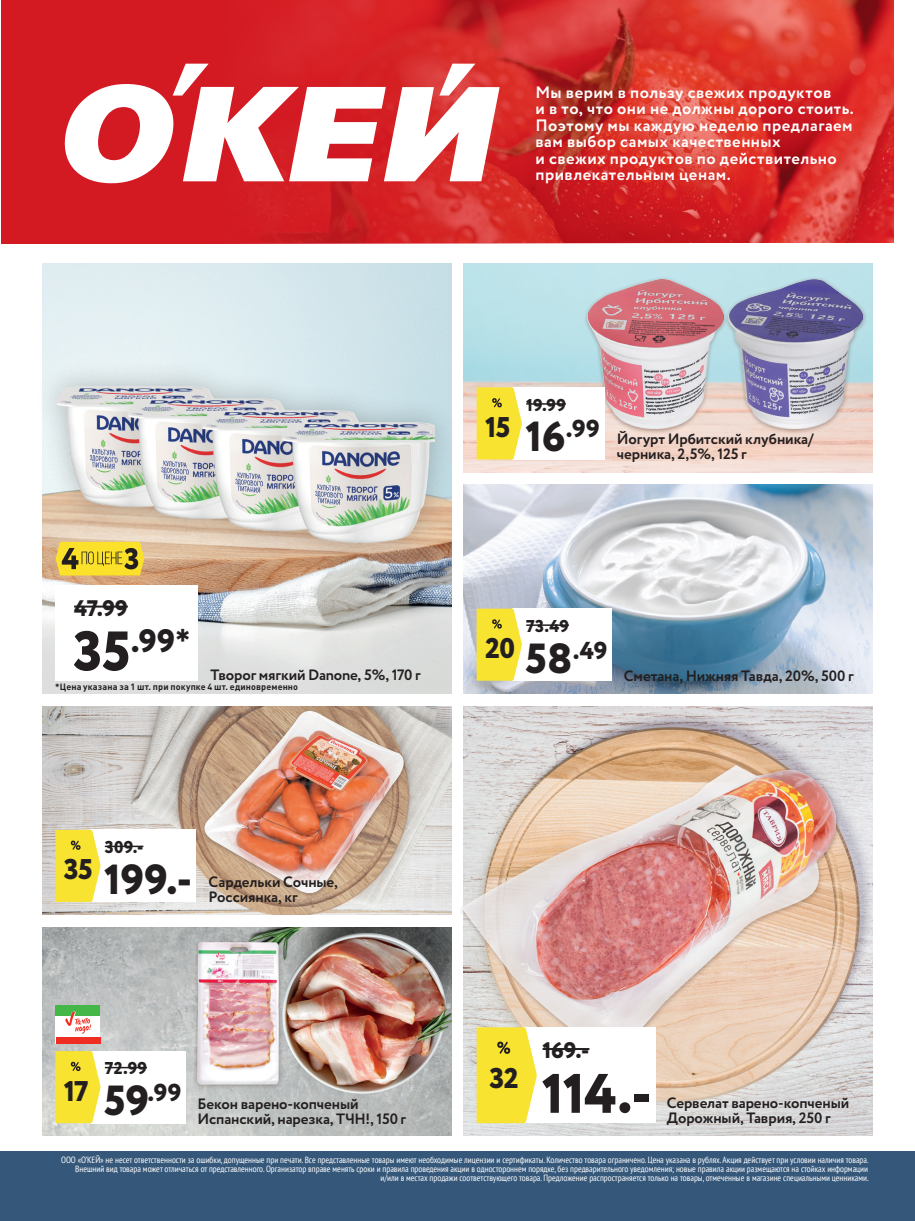
<style>
.page{position:relative;width:915px;height:1221px;background:#fff}
.page>*{position:absolute;margin:0;border:0;box-sizing:border-box;transform-origin:0 0}
.fresh_dominant_red{font:800 55.5px "Circe";color:#231f20}
.fresh_red{font:800 42px "Circe";color:#231f20}
.fresh_dominant_red-2{font:800 32.4px "Circe";color:#231f20}
.fresh_discount{font:800 28.5px "Circe";letter-spacing:-.025em;color:#231f20}
.fresh_red-2{font:800 24.45px "Circe";color:#231f20}
.fresh_dominant_black{font:800 22.5px "Circe";letter-spacing:-.01em;color:#231f20}
.fresh_black{font:800 17.1px "Circe";letter-spacing:.01em;color:#231f20}
.t1{font:700 16.5px/16.5px "Circe";letter-spacing:.03em;color:#fff}
.fresh_dominant_text{font:700 15px/15px "Circe";letter-spacing:-.005em;color:#231f20}
.t2{font:condensed 9px/9px "PT Sans";color:#fff;text-align:right}
.fresh_dominant_text-2{font:700 9px "DIN Pro";letter-spacing:.015em;color:#231f20}
.s1{font-size:55.5px}
.s2{font-family:"DIN Pro";font-weight:700}
.s3{font-size:42px}
</style>
<div class="page">
<div style="left:0;top:1151px;width:914px;height:69px;background:#34577a"></div>
<img style="left:43px;top:927px;width:408px;height:208px">
<img style="left:191px;top:936px;width:95px;height:153px">
<div style="left:91px;top:1051px;width:95px;height:72px;background:#fff"></div>
<hr style="left:105px;top:1066px;width:42px;height:2px;background:#231f20">
<svg style="left:55px;top:1051px;width:45px;height:72px"></svg>
<div style="left:55px;top:1005px;width:45px;height:38px;background:#fff"></div>
<div style="left:55px;top:1005px;width:45px;height:10px;background:#45b749"></div>
<div style="left:56px;top:1037px;width:44px;height:6px;background:#ee2e22"></div>
<svg style="left:65px;top:1011px;width:26px;height:22px"></svg>
<img style="left:43px;top:264px;width:408px;height:429px">
<div style="left:32px;top:360px;width:428px;height:209px;background:#231f20;opacity:.3"></div>
<img style="left:54px;top:377px;width:380px;height:165px">
<svg style="left:56px;top:542px;width:88px;height:33px"></svg>
<div style="left:55px;top:585px;width:143px;height:95px;background:#fff"></div>
<hr style="left:74px;top:605px;width:54px;height:2px;background:#231f20">
<img style="left:463px;top:485px;width:409px;height:208px">
<img style="left:463px;top:706px;width:409px;height:429px">
<img style="left:43px;top:706px;width:408px;height:208px">
<div style="left:200px;top:708px;width:208px;height:191px;background:#583b31;opacity:.45"></div>
<img style="left:203px;top:711px;width:200px;height:182px">
<div style="left:91px;top:829px;width:105px;height:72px;background:#fff"></div>
<hr style="left:105px;top:845px;width:38px;height:2px;background:#231f20">
<svg style="left:55px;top:829px;width:45px;height:72px"></svg>
<div style="left:512px;top:608px;width:99px;height:72px;background:#fff"></div>
<hr style="left:526px;top:624px;width:42px;height:2px;background:#231f20">
<svg style="left:476px;top:608px;width:45px;height:72px"></svg>
<div style="left:458px;top:763px;width:382px;height:293px;background:#583b31;opacity:.45"></div>
<img style="left:461px;top:765px;width:374px;height:285px">
<div style="left:583px;top:276px;width:145px;height:159px;background:#583b31;opacity:.45"></div>
<img style="left:587px;top:279px;width:136px;height:149px">
<div style="left:724px;top:276px;width:143px;height:158px;background:#583b31;opacity:.45"></div>
<img style="left:728px;top:279px;width:134px;height:149px">
<div style="left:512px;top:387px;width:92px;height:72px;background:#fff"></div>
<hr style="left:526px;top:403px;width:39px;height:1px;background:#231f20">
<svg style="left:476px;top:387px;width:45px;height:72px"></svg>
<img style="left:725px;top:0;width:168px;height:242px">
<svg style="left:1px;top:0;width:724px;height:243px;fill:#d31f23"></svg>
<svg style="left:59px;top:64px;width:440px;height:120px"></svg>
<div style="left:523px;top:1027px;width:132px;height:96px;background:#fff"></div>
<hr style="left:542px;top:1047px;width:47px;height:2px;background:#231f20">
<svg style="left:476px;top:1027px;width:60px;height:96px"></svg>
<h3 class="t1" style="left:535px;top:85px;width:320px">Мы верим в пользу свежих продуктов<br>и в то, что они не должны дорого стоить.<br>Поэтому мы каждую неделю предлагаем вам выбор самых качественных<br>и свежих продуктов по действительно привлекательным ценам.</h3>
<p class="fresh_dominant_black" style="left:74px;top:592px;width:55px">47.99</p>
<p class="fresh_dominant_red-2" style="left:73px;top:618px;width:119px"><span class="s1">35</span>.99<span class="s2">*</span></p>
<p class="fresh_dominant_text" style="left:210px;top:667px;width:212px">Творог мягкий Danone, 5%, 170 г</p>
<p class="fresh_dominant_text-2" style="left:55px;top:681px;width:244px">*Цена указана за 1 шт. при покупке 4 шт. единовременно</p>
<p class="fresh_discount" style="left:64px;top:850px;width:30px">35</p>
<p class="fresh_black" style="left:105px;top:835px;width:40px">309.-</p>
<p class="fresh_red" style="left:104px;top:851px;width:89px">199.-</p>
<p class="fresh_dominant_text" style="left:208px;top:874px;width:131px">Сардельки Сочные,</p>
<p class="fresh_dominant_text" style="left:208px;top:889px;width:91px">Россиянка, кг</p>
<p class="fresh_discount" style="left:64px;top:1071px;width:26px">17</p>
<p class="fresh_black" style="left:105px;top:1056px;width:44px">72.99</p>
<p class="fresh_red-2" style="left:104px;top:1076px;width:79px"><span class="s3">59</span>.99</p>
<p class="fresh_dominant_text" style="left:197px;top:1097px;width:210px">Бекон варено-копченый<br>Испанский, нарезка, ТЧН!, 150 г</p>
<p class="fresh_discount" style="left:485px;top:408px;width:27px">15</p>
<p class="fresh_black" style="left:526px;top:393px;width:41px">19.99</p>
<p class="fresh_red-2" style="left:525px;top:412px;width:76px"><span class="s3">16</span>.99</p>
<p class="fresh_dominant_text" style="left:616px;top:432px;width:198px">Йогурт Ирбитский клубника/ черника, 2,5%, 125 г</p>
<p class="fresh_discount" style="left:485px;top:629px;width:31px">20</p>
<p class="fresh_black" style="left:526px;top:614px;width:44px">73.49</p>
<p class="fresh_red-2" style="left:525px;top:633px;width:83px"><span class="s3">58</span>.49</p>
<p class="fresh_dominant_text" style="left:623px;top:668px;width:231px">Сметана, Нижняя Тавда, 20%, 500 г</p>
<p class="fresh_discount" style="left:489px;top:1058px;width:31px">32</p>
<p class="fresh_dominant_black" style="left:542px;top:1034px;width:48px">169.-</p>
<p class="fresh_dominant_red" style="left:541px;top:1056px;width:111px">114.-</p>
<p class="fresh_dominant_text" style="left:666px;top:1096px;width:184px">Сервелат варено-копченый<br>Дорожный, Таврия, 250 г</p>
<p class="t2" style="left:61px;top:1154px;width:808px">ООО «О’КЕЙ» не несет ответственности за ошибки, допущенные при печати. Все представленные товары имеют необходимые лицензии и сертификаты. Количество товара ограничено. Цена указана в рублях. Акция действует при условии наличия товара.<br>Внешний вид товара может отличаться от представленного. Организатор вправе менять сроки и правила проведения акции в одностороннем порядке, без предварительного уведомления; новые правила акции размещаются на стойках информации и/или в местах продажи соответствующего товара. Предложение распространяется только на товары, отмеченные в магазине специальными ценниками.</p>
</div>
